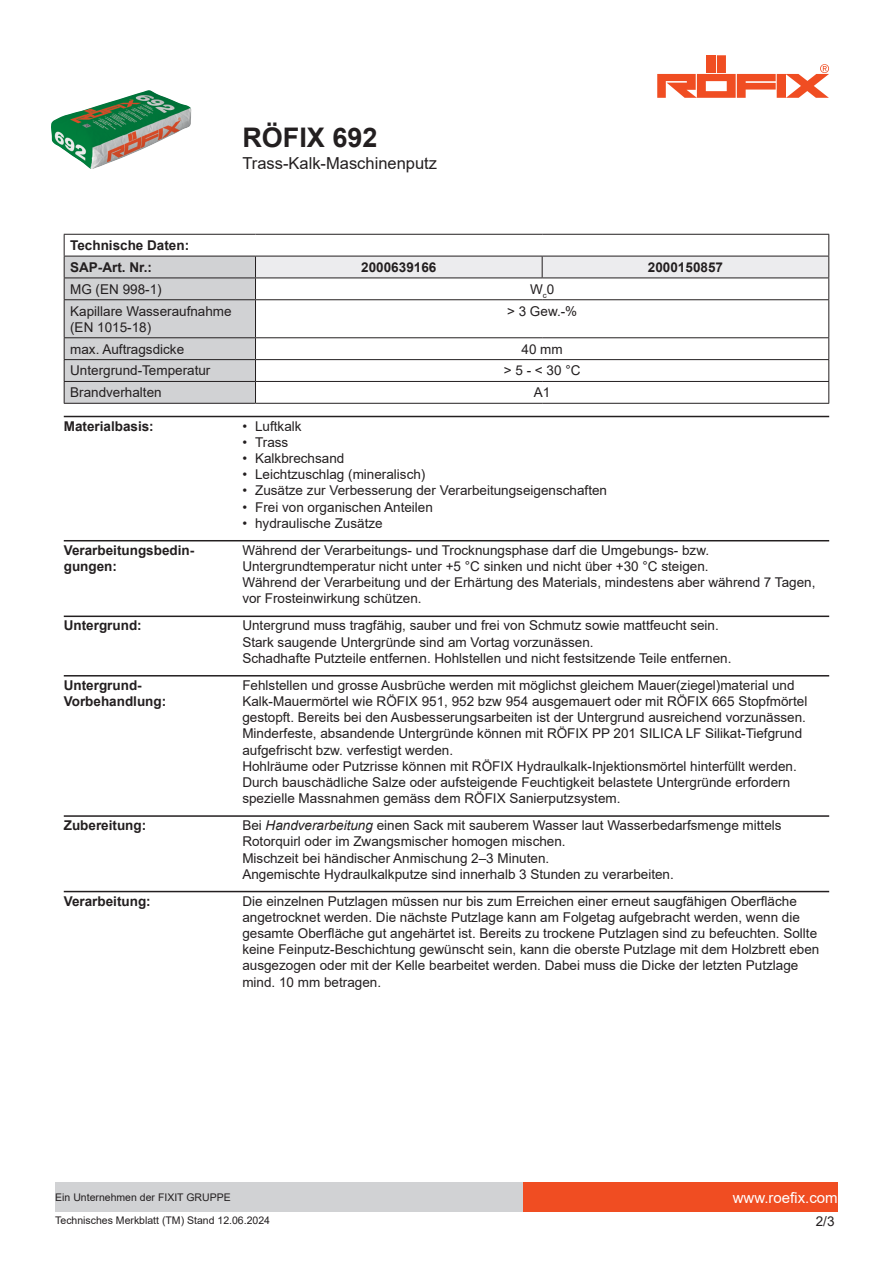
<style>
.page{position:relative;width:893px;height:1263px;background:#fff}
.page>*{position:absolute;margin:0;border:0;box-sizing:border-box;transform-origin:0 0}
.t1{font:700 27px "Arial";color:#231f20}
.t2{font:16.5px "Arial";color:#231f20}
.t3{font:15px "Arial";color:#fff}
.t4{font:13.5px/16.2px "Arial";color:#231f20}
.t5{font:700 13.5px/16.2px "Arial";color:#231f20}
.t6{font:10.5px "Arial";color:#231f20}
.s1{font-style:italic}
</style>
<div class="page">
<img style="left:51px;top:90px;width:140px;height:79px">
<div style="left:717px;top:55px;width:9px;height:18px;background:#f04d22"></div>
<div style="left:707px;top:55px;width:9px;height:18px;background:#f04d22"></div>
<svg style="left:657px;top:64px;width:172px;height:34px"></svg>
<div style="left:523px;top:1182px;width:315px;height:30px;background:#f04d22"></div>
<div style="left:55px;top:1182px;width:468px;height:30px;background:#d1d2d4"></div>
<hr style="left:64px;top:234px;width:191px;height:1px;background:#231f20">
<hr style="left:255px;top:234px;width:287px;height:1px;background:#231f20">
<hr style="left:542px;top:234px;width:287px;height:1px;background:#231f20">
<svg style="left:64px;top:235px;width:765px;height:168px"></svg>
<hr style="left:64px;top:403px;width:191px;height:1px;background:#231f20">
<hr style="left:255px;top:403px;width:287px;height:1px;background:#231f20">
<hr style="left:542px;top:403px;width:287px;height:1px;background:#231f20">
<hr style="left:64px;top:416px;width:765px;height:1px;background:#231f20">
<hr style="left:64px;top:540px;width:765px;height:1px;background:#231f20">
<hr style="left:64px;top:615px;width:765px;height:2px;background:#231f20">
<hr style="left:64px;top:675px;width:765px;height:1px;background:#231f20">
<hr style="left:64px;top:815px;width:765px;height:2px;background:#231f20">
<hr style="left:64px;top:891px;width:765px;height:1px;background:#231f20">
<p class="t5" style="left:70px;top:235px;width:121px;line-height:21.9px">Technische Daten:<br>SAP-Art. Nr.:</p>
<h1 class="t1" style="left:242px;top:119px;width:137px">RÖFIX 692</h1>
<p class="t2" style="left:242px;top:152px;width:196px">Trass-Kalk-Maschinenputz</p>
<p class="t5" style="left:361px;top:259px;width:77px">2000639166</p>
<p class="t5" style="left:648px;top:259px;width:77px">2000150857</p>
<p class="t4" style="left:70px;top:281px;width:93px">MG (EN 998-1)</p>
<p class="t4" style="left:530px;top:281px;width:26px">W<sub>c</sub>0</p>
<p class="t4" style="left:70px;top:303px;width:163px">Kapillare Wasseraufnahme (EN 1015-18)</p>
<p class="t4" style="left:507px;top:303px;width:72px">&gt; 3 Gew.-%</p>
<p class="t4" style="left:70px;top:341px;width:116px">max. Auftragsdicke</p>
<p class="t4" style="left:522px;top:341px;width:43px">40 mm</p>
<p class="t4" style="left:70px;top:362px;width:142px">Untergrund-Temperatur</p>
<p class="t4" style="left:504px;top:362px;width:78px">&gt; 5 - &lt; 30 °C</p>
<p class="t4" style="left:70px;top:384px;width:93px">Brandverhalten</p>
<p class="t4" style="left:534px;top:384px;width:18px">A1</p>
<p class="t5" style="left:64px;top:418px;width:92px">Materialbasis:</p>
<p class="t4" style="left:242px;top:418px;width:61px">• Luftkalk</p>
<p class="t4" style="left:242px;top:434px;width:48px">• Trass</p>
<p class="t4" style="left:242px;top:450px;width:104px">• Kalkbrechsand</p>
<p class="t4" style="left:242px;top:466px;width:185px">• Leichtzuschlag (mineralisch)</p>
<p class="t4" style="left:242px;top:482px;width:366px">• Zusätze zur Verbesserung der Verarbeitungseigenschaften</p>
<p class="t4" style="left:242px;top:499px;width:192px">• Frei von organischen Anteilen</p>
<p class="t4" style="left:242px;top:515px;width:142px">• hydraulische Zusätze</p>
<p class="t5" style="left:64px;top:542px;width:132px">Verarbeitungsbedin&shy;gungen:</p>
<p class="t4" style="left:242px;top:542px;width:575px">Während der Verarbeitungs- und Trocknungsphase darf die Umgebungs- bzw.<br>Untergrundtemperatur nicht unter +5 °C sinken und nicht über +30 °C steigen.<br>Während der Verarbeitung und der Erhärtung des Materials, mindestens aber während 7 Tagen, vor Frosteinwirkung schützen.</p>
<p class="t5" style="left:64px;top:618px;width:79px">Untergrund:</p>
<p class="t4" style="left:242px;top:617px;width:491px">Untergrund muss tragfähig, sauber und frei von Schmutz sowie mattfeucht sein.<br>Stark saugende Untergründe sind am Vortag vorzunässen.<br>Schadhafte Putzteile entfernen. Hohlstellen und nicht festsitzende Teile entfernen.</p>
<p class="t5" style="left:64px;top:677px;width:104px">Untergrund-<br>Vorbehandlung:</p>
<p class="t4" style="left:242px;top:677px;width:566px">Fehlstellen und grosse Ausbrüche werden mit möglichst gleichem Mauer(ziegel)material und Kalk-Mauermörtel wie RÖFIX 951, 952 bzw 954 ausgemauert oder mit RÖFIX 665 Stopfmörtel gestopft. Bereits bei den Ausbesserungsarbeiten ist der Untergrund ausreichend vorzunässen.<br>Minderfeste, absandende Untergründe können mit RÖFIX PP 201 SILICA LF Silikat-Tiefgrund aufgefrischt bzw. verfestigt werden.<br>Hohlräume oder Putzrisse können mit RÖFIX Hydraulkalk-Injektionsmörtel hinterfüllt werden.<br>Durch bauschädliche Salze oder aufsteigende Feuchtigkeit belastete Untergründe erfordern spezielle Massnahmen gemäss dem RÖFIX Sanierputzsystem.</p>
<p class="t5" style="left:64px;top:817px;width:84px">Zubereitung:</p>
<p class="t4" style="left:242px;top:817px;width:541px">Bei <span class="s1">Handverarbeitung</span> einen Sack mit sauberem Wasser laut Wasserbedarfsmenge mittels Rotorquirl oder im Zwangsmischer homogen mischen.<br>Mischzeit bei händischer Anmischung 2–3 Minuten.<br>Angemischte Hydraulkalkputze sind innerhalb 3 Stunden zu verarbeiten.</p>
<p class="t5" style="left:64px;top:893px;width:89px">Verarbeitung:</p>
<p class="t4" style="left:242px;top:893px;width:579px">Die einzelnen Putzlagen müssen nur bis zum Erreichen einer erneut saugfähigen Oberfläche angetrocknet werden. Die nächste Putzlage kann am Folgetag aufgebracht werden, wenn die gesamte Oberfläche gut angehärtet ist. Bereits zu trockene Putzlagen sind zu befeuchten. Sollte keine Feinputz-Beschichtung gewünscht sein, kann die oberste Putzlage mit dem Holzbrett eben ausgezogen oder mit der Kelle bearbeitet werden. Dabei muss die Dicke der letzten Putzlage mind. 10 mm betragen.</p>
<p class="t6" style="left:55px;top:1190px;width:177px">Ein Unternehmen der FIXIT GRUPPE</p>
<p class="t3" style="left:733px;top:1187px;width:107px">www.roefix.com</p>
<p class="t6" style="left:55px;top:1213px;width:216px">Technisches Merkblatt (TM) Stand 12.06.2024</p>
<p class="t4" style="left:816px;top:1213px;width:20px">2/3</p>
</div>
